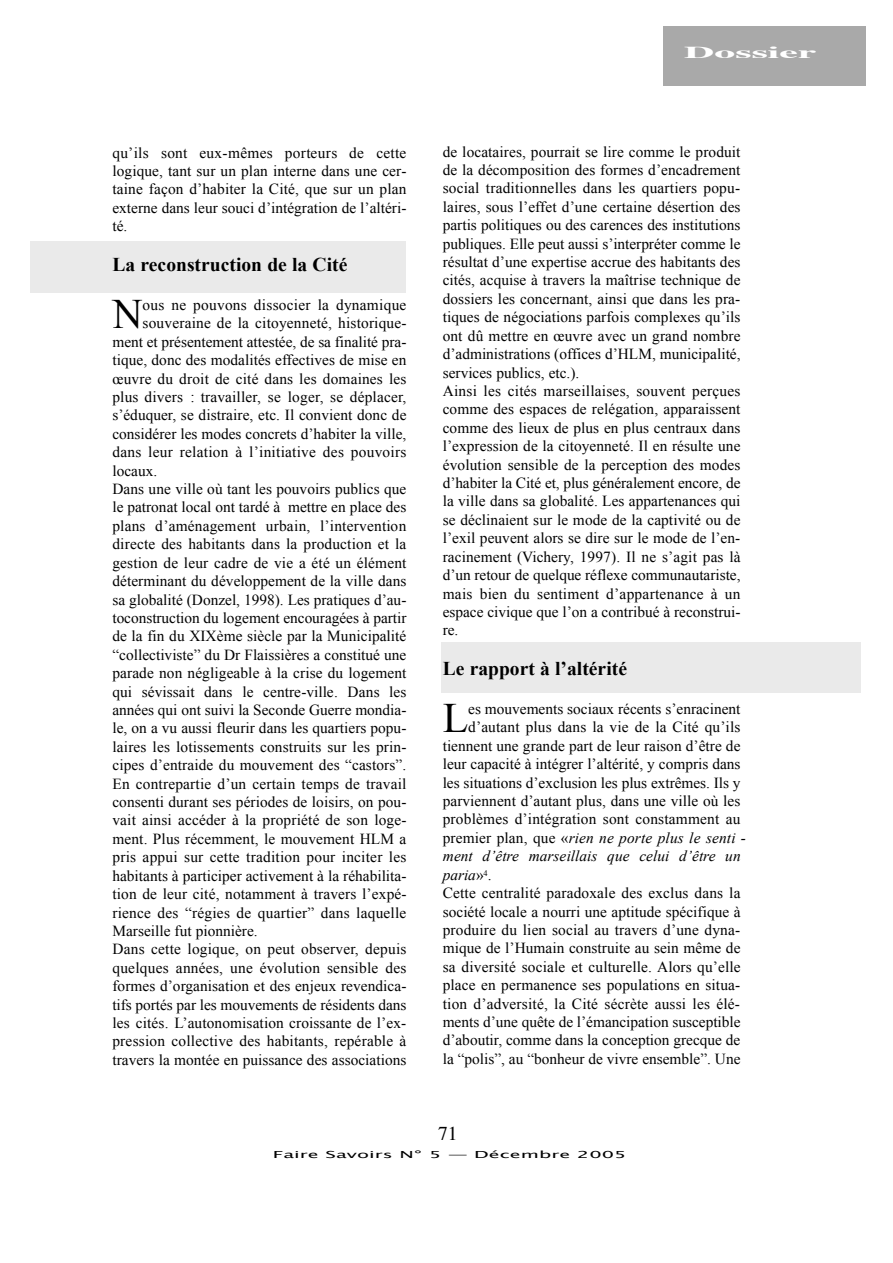
<style>
.page{position:relative;width:893px;height:1263px;background:#fff}
.page>*{position:absolute;margin:0;border:0;box-sizing:border-box;transform-origin:0 0}
.t1{font:41.85px "Times New Roman";color:#000}
.t2{font:700 19.5px "Times New Roman";color:#000}
.t3{font:19.5px "Times";color:#000}
.t4{font:700 16.8px "Times";color:#fff;scale:2.5 1}
.t5{font:15.3px/18.5px "Times New Roman";letter-spacing:.005em;color:#000;text-align:justify}
.t6{font:italic 15.3px "Times New Roman";letter-spacing:.005em;color:#000}
.t7{font:9.75px "Lucida Grande";color:#000;scale:2 1}
.s1{font-style:normal}
</style>
<div class="page">
<div style="left:30px;top:241px;width:376px;height:51px;background:#eaeaea"></div>
<div style="left:441px;top:642px;width:419px;height:51px;background:#eaeaea"></div>
<div style="left:662px;top:27px;width:203px;height:58px;background:#a9a9a9"></div>
<p class="t4" style="left:684px;top:46px;width:54px">Dossier</p>
<p class="t5" style="left:112px;top:143px;width:296px">qu’ils sont eux-mêmes porteurs de cette logique, tant sur un plan interne dans une cer&shy;taine façon d’habiter la Cité, que sur un plan externe dans leur souci d’intégration de l’altéri&shy;té.</p>
<p class="t2" style="left:112px;top:254px;width:236px">La reconstruction de la Cité</p>
<h1 class="t1" style="left:112px;top:291px;width:32px">N</h1>
<p class="t5" style="left:143px;top:296px;width:265px">ous ne pouvons dissocier la dynamique</p>
<p class="t5" style="left:143px;top:314px;width:265px">souveraine de la citoyenneté, historique-</p>
<p class="t5" style="left:112px;top:332px;width:296px">ment et présentement attestée, de sa finalité pra-</p>
<p class="t5" style="left:112px;top:351px;width:295px">tique, donc des modalités effectives de mise en</p>
<p class="t5" style="left:112px;top:369px;width:295px">œuvre du droit de cité dans les domaines les</p>
<p class="t5" style="left:112px;top:388px;width:295px">plus divers : travailler, se loger, se déplacer,</p>
<p class="t5" style="left:112px;top:406px;width:295px">s’éduquer, se distraire, etc. Il convient donc de</p>
<p class="t5" style="left:112px;top:424px;width:295px">considérer les modes concrets d’habiter la ville,</p>
<p class="t5" style="left:112px;top:443px;width:295px">dans leur relation à l’initiative des pouvoirs</p>
<p class="t5" style="left:112px;top:461px;width:46px">locaux.</p>
<p class="t5" style="left:112px;top:480px;width:295px">Dans une ville où tant les pouvoirs publics que</p>
<p class="t5" style="left:112px;top:498px;width:295px">le patronat local ont tardé à mettre en place des</p>
<p class="t5" style="left:112px;top:516px;width:295px">plans d’aménagement urbain, l’intervention</p>
<p class="t5" style="left:112px;top:535px;width:295px">directe des habitants dans la production et la</p>
<p class="t5" style="left:112px;top:553px;width:295px">gestion de leur cadre de vie a été un élément</p>
<p class="t5" style="left:112px;top:572px;width:295px">déterminant du développement de la ville dans</p>
<p class="t5" style="left:112px;top:590px;width:296px">sa globalité (Donzel, 1998). Les pratiques d’au-</p>
<p class="t5" style="left:112px;top:609px;width:295px">toconstruction du logement encouragées à partir</p>
<p class="t5" style="left:112px;top:627px;width:295px">de la fin du XIXème siècle par la Municipalité</p>
<p class="t5" style="left:112px;top:645px;width:295px">“collectiviste” du Dr Flaissières a constitué une</p>
<p class="t5" style="left:112px;top:664px;width:295px">parade non négligeable à la crise du logement</p>
<p class="t5" style="left:112px;top:682px;width:295px">qui sévissait dans le centre-ville. Dans les</p>
<p class="t5" style="left:112px;top:701px;width:296px">années qui ont suivi la Seconde Guerre mondia-</p>
<p class="t5" style="left:112px;top:719px;width:296px">le, on a vu aussi fleurir dans les quartiers popu-</p>
<p class="t5" style="left:112px;top:737px;width:296px">laires les lotissements construits sur les prin-</p>
<p class="t5" style="left:112px;top:756px;width:295px">cipes d’entraide du mouvement des “castors”.</p>
<p class="t5" style="left:112px;top:774px;width:295px">En contrepartie d’un certain temps de travail</p>
<p class="t5" style="left:112px;top:793px;width:296px">consenti durant ses périodes de loisirs, on pou-</p>
<p class="t5" style="left:112px;top:811px;width:296px">vait ainsi accéder à la propriété de son loge-</p>
<p class="t5" style="left:112px;top:830px;width:295px">ment. Plus récemment, le mouvement HLM a</p>
<p class="t5" style="left:112px;top:848px;width:295px">pris appui sur cette tradition pour inciter les</p>
<p class="t5" style="left:112px;top:866px;width:296px">habitants à participer activement à la réhabilita-</p>
<p class="t5" style="left:112px;top:885px;width:296px">tion de leur cité, notamment à travers l’expé-</p>
<p class="t5" style="left:112px;top:903px;width:295px">rience des “régies de quartier” dans laquelle</p>
<p class="t5" style="left:112px;top:922px;width:147px">Marseille fut pionnière.</p>
<p class="t5" style="left:112px;top:940px;width:295px">Dans cette logique, on peut observer, depuis</p>
<p class="t5" style="left:112px;top:958px;width:295px">quelques années, une évolution sensible des</p>
<p class="t5" style="left:112px;top:977px;width:296px">formes d’organisation et des enjeux revendica-</p>
<p class="t5" style="left:112px;top:995px;width:295px">tifs portés par les mouvements de résidents dans</p>
<p class="t5" style="left:112px;top:1014px;width:295px">les cités. L’autonomisation croissante de l’ex-</p>
<p class="t5" style="left:112px;top:1032px;width:295px">pression collective des habitants, repérable à</p>
<p class="t5" style="left:112px;top:1050px;width:295px">travers la montée en puissance des associations</p>
<p class="t5" style="left:442px;top:142px;width:299px;text-align:left">de locataires, pourrait se lire comme le produit de la décomposition des formes d’encadrement social traditionnelles dans les quartiers popu&shy;laires, sous l’effet d’une certaine désertion des partis politiques ou des carences des institutions publiques. Elle peut aussi s’interpréter comme le résultat d’une expertise accrue des habitants des cités, acquise à travers la maîtrise technique de dossiers les concernant, ainsi que dans les pra&shy;tiques de négociations parfois complexes qu’ils ont dû mettre en œuvre avec un grand nombre d’administrations (offices d’HLM, municipalité, services publics, etc.).<br>Ainsi les cités marseillaises, souvent perçues comme des espaces de relégation, apparaissent comme des lieux de plus en plus centraux dans l’expression de la citoyenneté. Il en résulte une évolution sensible de la perception des modes d’habiter la Cité et, plus généralement encore, de la ville dans sa globalité. Les appartenances qui se déclinaient sur le mode de la captivité ou de l’exil peuvent alors se dire sur le mode de l’en&shy;racinement (Vichery, 1997). Il ne s’agit pas là d’un retour de quelque réflexe communautariste, mais bien du sentiment d’appartenance à un espace civique que l’on a contribué à reconstrui&shy;re.</p>
<p class="t2" style="left:442px;top:658px;width:186px">Le rapport à l’altérité</p>
<h1 class="t1" style="left:442px;top:695px;width:27px">L</h1>
<p class="t5" style="left:468px;top:700px;width:274px">es mouvements sociaux récents s’enracinent</p>
<p class="t5" style="left:468px;top:718px;width:274px">d’autant plus dans la vie de la Cité qu’ils</p>
<p class="t5" style="left:442px;top:736px;width:299px">tiennent une grande part de leur raison d’être de</p>
<p class="t5" style="left:442px;top:755px;width:299px">leur capacité à intégrer l’altérité, y compris dans</p>
<p class="t5" style="left:442px;top:773px;width:299px">les situations d’exclusion les plus extrêmes. Ils y</p>
<p class="t5" style="left:442px;top:792px;width:299px">parviennent d’autant plus, dans une ville où les</p>
<p class="t5" style="left:442px;top:810px;width:299px">problèmes d’intégration sont constamment au</p>
<p class="t6" style="left:442px;top:829px;width:305px"><span class="s1">premier plan, que «</span>rien ne porte plus le senti -</p>
<p class="t6" style="left:442px;top:848px;width:299px">ment d’être marseillais que celui d’être un</p>
<p class="t6" style="left:442px;top:866px;width:51px">paria<span class="s1">»</span><sup>4</sup><span class="s1">.</span></p>
<p class="t5" style="left:442px;top:884px;width:299px">Cette centralité paradoxale des exclus dans la</p>
<p class="t5" style="left:442px;top:902px;width:299px">société locale a nourri une aptitude spécifique à</p>
<p class="t5" style="left:442px;top:921px;width:299px">produire du lien social au travers d’une dyna-</p>
<p class="t5" style="left:442px;top:939px;width:299px">mique de l’Humain construite au sein même de</p>
<p class="t5" style="left:442px;top:957px;width:299px">sa diversité sociale et culturelle. Alors qu’elle</p>
<p class="t5" style="left:442px;top:976px;width:299px">place en permanence ses populations en situa-</p>
<p class="t5" style="left:442px;top:994px;width:299px">tion d’adversité, la Cité sécrète aussi les élé-</p>
<p class="t5" style="left:442px;top:1013px;width:299px">ments d’une quête de l’émancipation susceptible</p>
<p class="t5" style="left:442px;top:1031px;width:299px">d’aboutir, comme dans la conception grecque de</p>
<p class="t5" style="left:442px;top:1049px;width:299px">la “polis”, au “bonheur de vivre ensemble”. Une</p>
<p class="t3" style="left:438px;top:1126px;width:21px">71</p>
<p class="t7" style="left:273px;top:1149px;width:178px">Faire Savoirs N° 5 — Décembre 2005</p>
</div>
